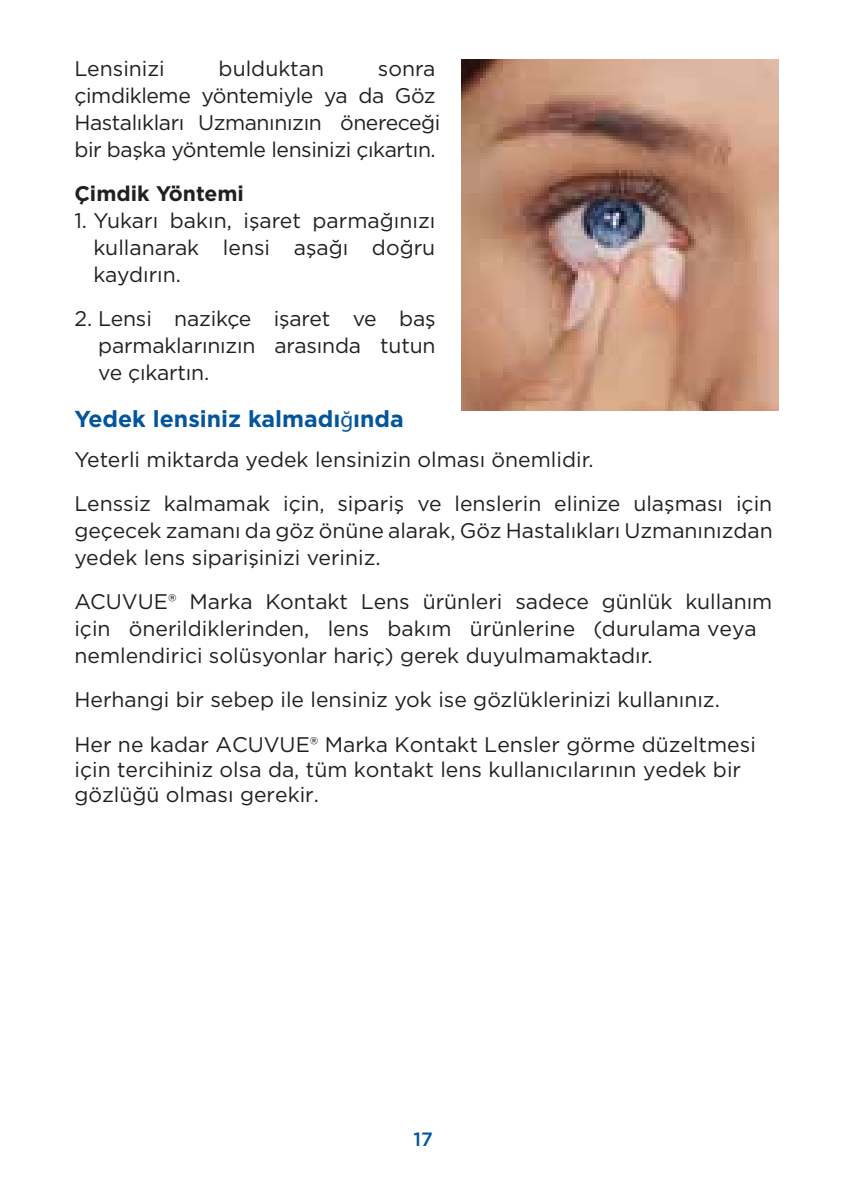
<style>
.page{position:relative;width:851px;height:1191px;background:#fff}
.page>*{position:absolute;margin:0;border:0;box-sizing:border-box;transform-origin:0 0}
.t1{font:700 23.2px "Gotham";color:#03569d}
.t2{font:21.2px/26.8px "Gotham";color:#231f20}
.t3{font:21.2px/26.8px "Gotham";letter-spacing:-.02em;color:#231f20}
.t4{font:700 21.2px "Gotham";color:#231f20}
.t5{font:500 19.2px "Gotham";color:#03569d}
.s1{font-family:"Myriad Pro";font-weight:400}
</style>
<div class="page">
<img style="left:462px;top:59px;width:316px;height:351px">
<p class="t2" style="left:74px;top:55px;width:92px">Lensinizi</p>
<p class="t2" style="left:218px;top:55px;width:107px">bulduktan</p>
<p class="t3" style="left:74px;top:55px;width:367px;text-indent:303px">sonra çimdikleme yöntemiyle ya da Göz<br>Hastalıkları Uzmanınızın önereceği bir başka yöntemle lensinizi çıkartın.</p>
<p class="t4" style="left:74px;top:180px;width:171px">Çimdik Yöntemi</p>
<p class="t2" style="left:93px;top:207px;width:343px;text-align:justify;text-indent:-19px">1. Yukarı bakın, işaret parmağınızı kullanarak lensi aşağı doğru kaydırın.</p>
<p class="t2" style="left:98px;top:305px;width:339px;text-align:justify;text-indent:-24px">2. Lensi nazikçe işaret ve baş parmaklarınızın arasında tutun ve çıkartın.</p>
<p class="t1" style="left:74px;top:403px;width:331px">Yedek lensiniz kalmadı<span class="s1">ğ</span>ında</p>
<p class="t2" style="left:74px;top:436px;width:699px;line-height:44.4px">Yeterli miktarda yedek lensinizin olması önemlidir.<br>Lenssiz kalmamak için, sipariş ve lenslerin elinize ulaşması için</p>
<p class="t2" style="left:74px;top:516px;width:700px">geçecek zamanı da göz önüne alarak, Göz Hastalıkları Uzmanınızdan yedek lens siparişinizi veriniz.</p>
<p class="t2" style="left:74px;top:588px;width:699px">ACUVUE® Marka Kontakt Lens ürünleri sadece günlük kullanım için önerildiklerinden, lens bakım ürünlerine (durulama veya nemlendirici solüsyonlar hariç) gerek duyulmamaktadır.</p>
<p class="t2" style="left:74px;top:677px;width:683px;line-height:44.4px">Herhangi bir sebep ile lensiniz yok ise gözlüklerinizi kullanınız.<br>Her ne kadar ACUVUE® Marka Kontakt Lensler görme düzeltmesi</p>
<p class="t2" style="left:74px;top:756px;width:668px;line-height:25.2px">için tercihiniz olsa da, tüm kontakt lens kullanıcılarının yedek bir gözlüğü olması gerekir.</p>
<p class="t5" style="left:413px;top:1126px;width:21px">17</p>
</div>
